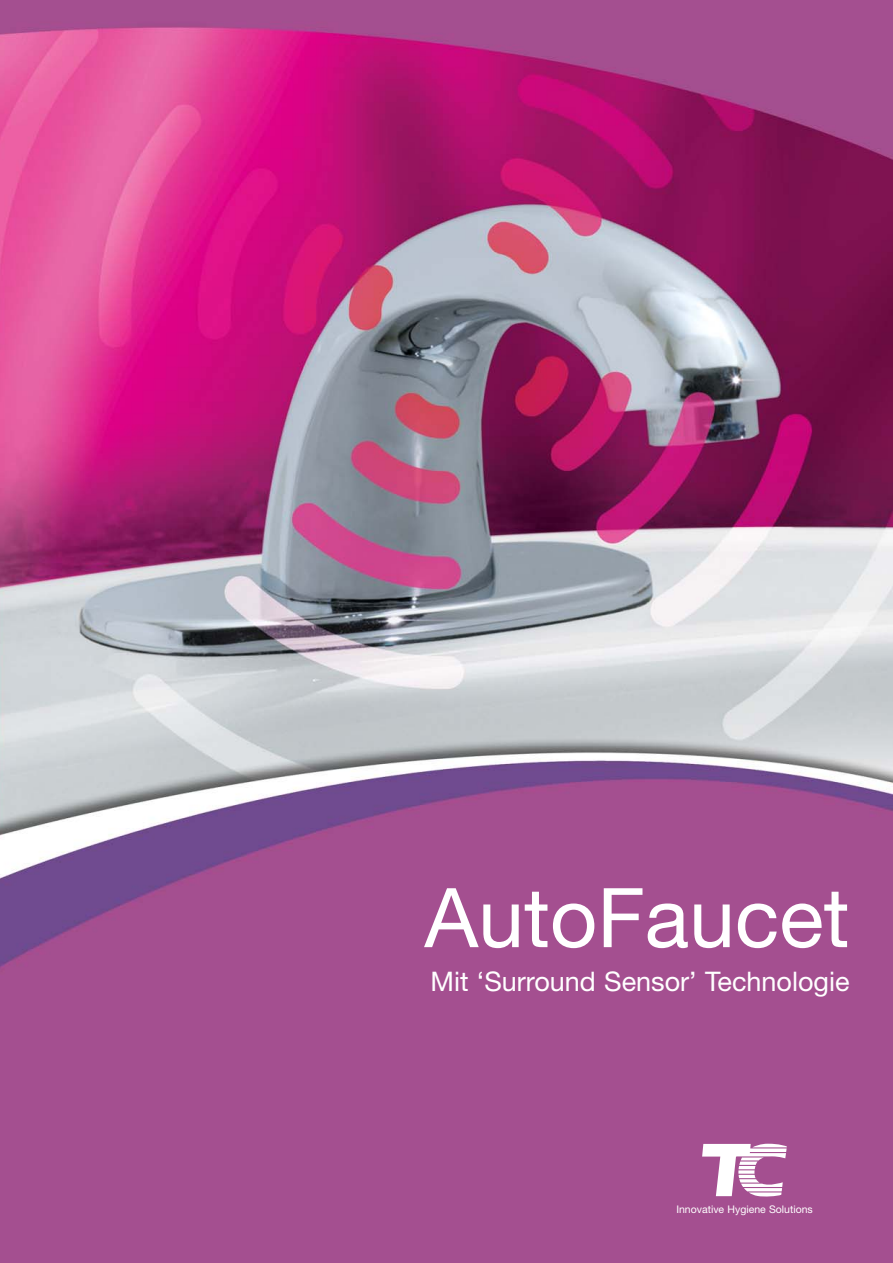
<style>
.page{position:relative;width:893px;height:1263px;background:#fff}
.page>*{position:absolute;margin:0;border:0;box-sizing:border-box;transform-origin:0 0}
.t1{font:82.5px "Helvetica Neue";color:#fff}
.t2{font:27px "Helvetica Neue";color:#fff}
.t3{font:10.5px "Helvetica Neue";color:#fff}
</style>
<div class="page">
<img style="left:0;top:0;width:892px;height:1263px">
<svg style="left:702px;top:1144px;width:84px;height:53px"></svg>
<h1 class="t1" style="left:424px;top:888px;width:426px">AutoFaucet</h1>
<p class="t2" style="left:430px;top:971px;width:420px">Mit ‘Surround Sensor’ Technologie</p>
<p class="t3" style="left:676px;top:1206px;width:138px">Innovative Hygiene Solutions</p>
</div>
